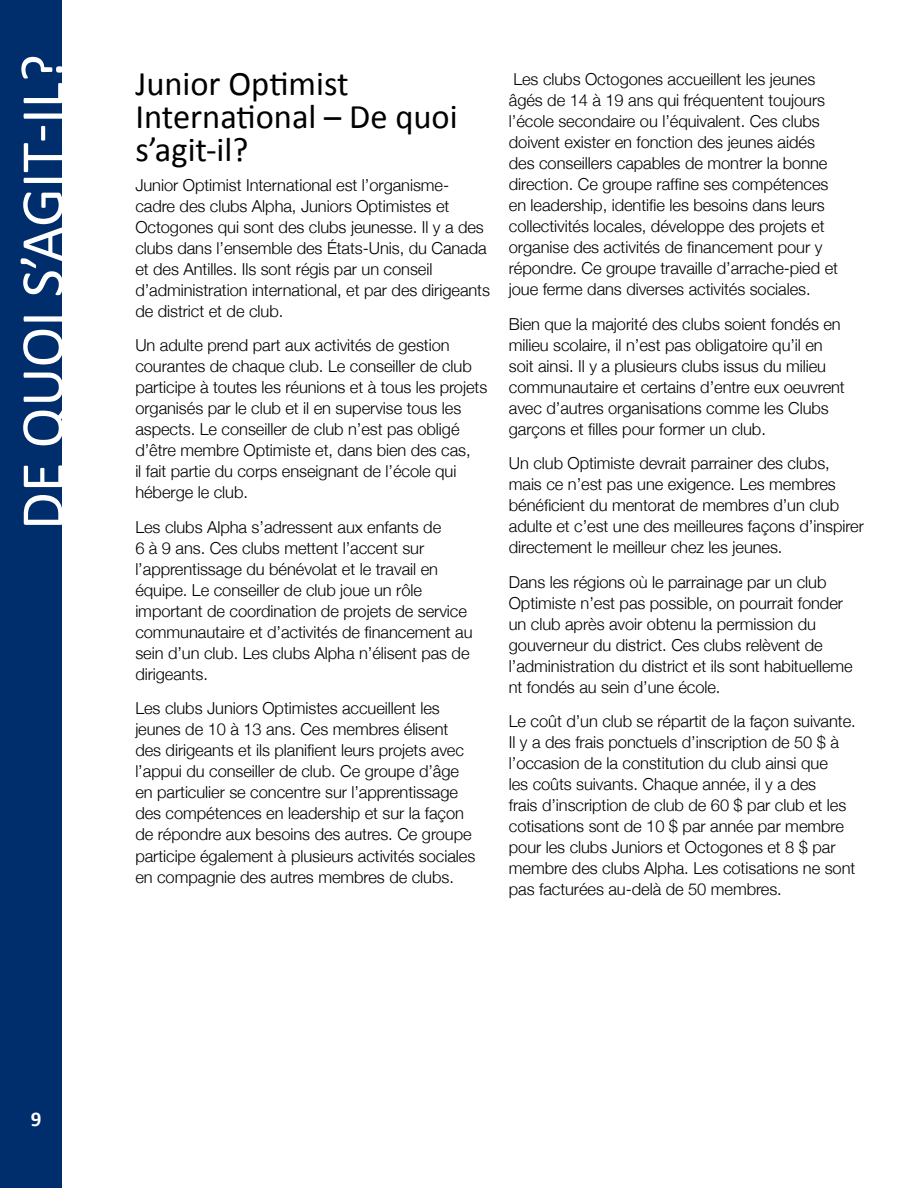
<style>
.page{position:relative;width:918px;height:1188px;background:#fff}
.page>*{position:absolute;margin:0;border:0;box-sizing:border-box;transform-origin:0 0}
.t1{font:61.5px "Calibri";color:#fff}
.t2{font:34.5px/33px "Calibri";color:#000}
.t3{font:700 21px "Calibri";color:#fff}
.t4{font:300 16.5px/21px "Helvetica Neue";letter-spacing:-.005em;color:#000}
</style>
<div class="page">
<div style="left:0;top:0;width:62px;height:1188px;background:#002e6d"></div>
<h1 class="t1" style="left:4px;top:530px;width:478px;rotate:-90deg">DE QUOI S’AGIT-IL?</h1>
<h2 class="t2" style="left:135px;top:65px;width:324px">Junior Optimist<br>International – De quoi s’agit-il?</h2>
<p class="t4" style="left:135px;top:174px;width:356px">Junior Optimist International est l’organisme&shy;cadre des clubs Alpha, Juniors Optimistes et Octogones qui sont des clubs jeunesse. Il y a des clubs dans l’ensemble des États-Unis, du Canada et des Antilles. Ils sont régis par un conseil d’administration international, et par des dirigeants de district et de club.</p>
<p class="t4" style="left:135px;top:335px;width:353px">Un adulte prend part aux activités de gestion courantes de chaque club. Le conseiller de club participe à toutes les réunions et à tous les projets organisés par le club et il en supervise tous les aspects. Le conseiller de club n’est pas obligé d’être membre Optimiste et, dans bien des cas,<br>il fait partie du corps enseignant de l’école qui héberge le club.</p>
<p class="t4" style="left:135px;top:516px;width:339px">Les clubs Alpha s’adressent aux enfants de<br>6 à 9 ans. Ces clubs mettent l’accent sur l’apprentissage du bénévolat et le travail en équipe. Le conseiller de club joue un rôle important de coordination de projets de service communautaire et d’activités de financement au sein d’un club. Les clubs Alpha n’élisent pas de dirigeants.</p>
<p class="t4" style="left:135px;top:698px;width:341px">Les clubs Juniors Optimistes accueillent les jeunes de 10 à 13 ans. Ces membres élisent des dirigeants et ils planifient leurs projets avec l’appui du conseiller de club. Ce groupe d’âge en particulier se concentre sur l’apprentissage des compétences en leadership et sur la façon de répondre aux besoins des autres. Ce groupe participe également à plusieurs activités sociales en compagnie des autres membres de clubs.</p>
<p class="t4" style="left:509px;top:68px;width:331px">Les clubs Octogones accueillent les jeunes âgés de 14 à 19 ans qui fréquentent toujours l’école secondaire ou l’équivalent. Ces clubs doivent exister en fonction des jeunes aidés des conseillers capables de montrer la bonne direction. Ce groupe raffine ses compétences en leadership, identifie les besoins dans leurs collectivités locales, développe des projets et organise des activités de financement pour y répondre. Ce groupe travaille d’arrache-pied et joue ferme dans diverses activités sociales.</p>
<p class="t4" style="left:509px;top:313px;width:338px">Bien que la majorité des clubs soient fondés en milieu scolaire, il n’est pas obligatoire qu’il en soit ainsi. Il y a plusieurs clubs issus du milieu communautaire et certains d’entre eux oeuvrent avec d’autres organisations comme les Clubs garçons et filles pour former un club.</p>
<p class="t4" style="left:509px;top:452px;width:357px">Un club Optimiste devrait parrainer des clubs, mais ce n’est pas une exigence. Les membres bénéficient du mentorat de membres d’un club adulte et c’est une des meilleures façons d’inspirer directement le meilleur chez les jeunes.</p>
<p class="t4" style="left:509px;top:571px;width:345px">Dans les régions où le parrainage par un club Optimiste n’est pas possible, on pourrait fonder un club après avoir obtenu la permission du gouverneur du district. Ces clubs relèvent de l’administration du district et ils sont habituelleme nt fondés au sein d’une école.</p>
<p class="t4" style="left:509px;top:710px;width:348px">Le coût d’un club se répartit de la façon suivante.<br>Il y a des frais ponctuels d’inscription de 50 $ à l’occasion de la constitution du club ainsi que<br>les coûts suivants. Chaque année, il y a des<br>frais d’inscription de club de 60 $ par club et les cotisations sont de 10 $ par année par membre pour les clubs Juniors et Octogones et 8 $ par membre des clubs Alpha. Les cotisations ne sont pas facturées au-delà de 50 membres.</p>
<p class="t3" style="left:31px;top:1106px;width:12px">9</p>
</div>
